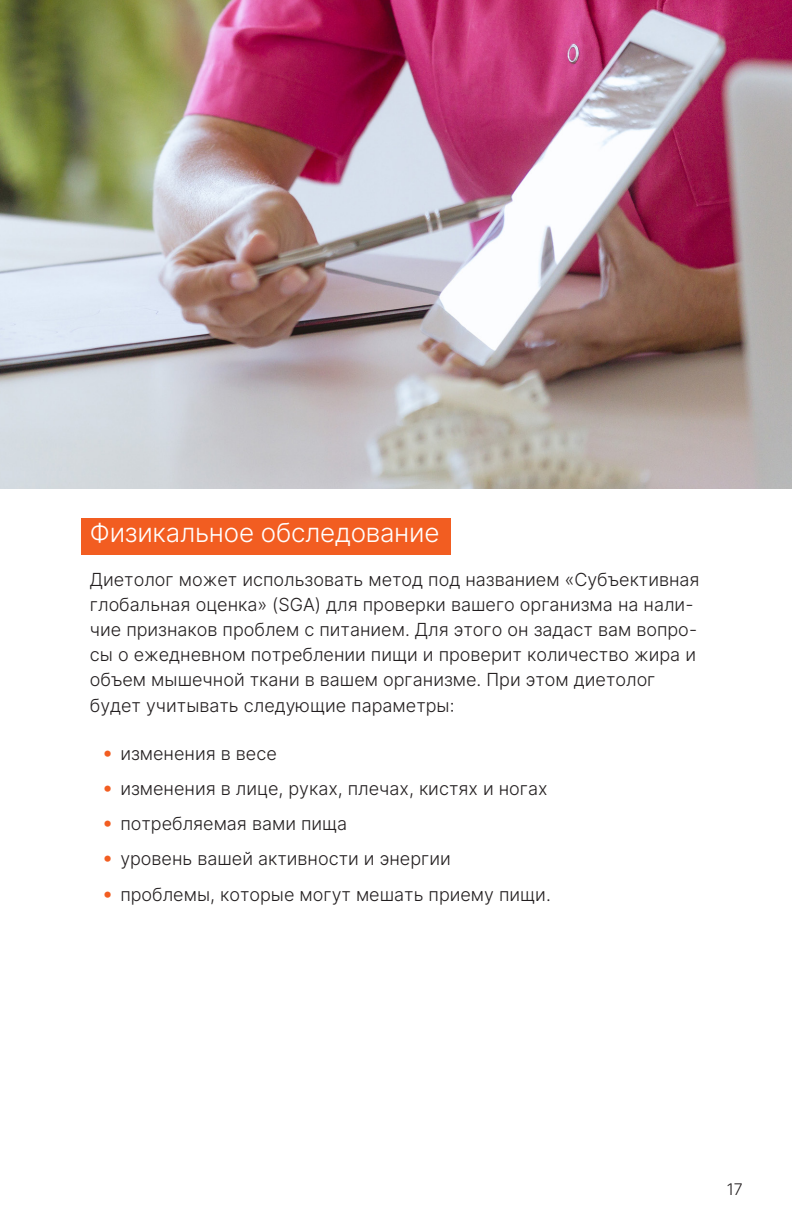
<style>
.page{position:relative;width:792px;height:1224px;background:#fff}
.page>*{position:absolute;margin:0;border:0;box-sizing:border-box;transform-origin:0 0}
.Head1{font:300 26px "Inter";letter-spacing:-.01em;color:#fff}
.Body1{font:300 18px/25.2px "Inter";color:#231f20}
.t1{font:300 16px "Inter";color:#231f20}
.s1{font-family:"Graphik";font-weight:700;font-size:21px;color:#f25d21}
</style>
<div class="page">
<div style="left:81px;top:518px;width:370px;height:37px;background:#f25d21"></div>
<img style="left:0;top:0;width:792px;height:488px">
<p class="Head1" style="left:90px;top:514px;width:351px">Физикальное обследование</p>
<p class="Body1" style="left:90px;top:566px;width:611px">Диетолог может использовать метод под названием «Субъективная глобальная оценка» (SGA) для проверки вашего организма на нали&shy;чие признаков проблем с питанием. Для этого он задаст вам вопро&shy;сы о ежедневном потреблении пищи и проверит количество жира и объем мышечной ткани в вашем организме. При этом диетолог будет учитывать следующие параметры:</p>
<p class="Body1" style="left:104px;top:740px;width:175px"><span class="s1">•</span> изменения в весе</p>
<p class="Body1" style="left:104px;top:775px;width:445px"><span class="s1">•</span> изменения в лице, руках, плечах, кистях и ногах</p>
<p class="Body1" style="left:104px;top:811px;width:245px"><span class="s1">•</span> потребляемая вами пища</p>
<p class="Body1" style="left:104px;top:846px;width:348px"><span class="s1">•</span> уровень вашей активности и энергии</p>
<p class="Body1" style="left:104px;top:881px;width:448px"><span class="s1">•</span> проблемы, которые могут мешать приему пищи.</p>
<p class="t1" style="left:727px;top:1178px;width:18px">17</p>
</div>
